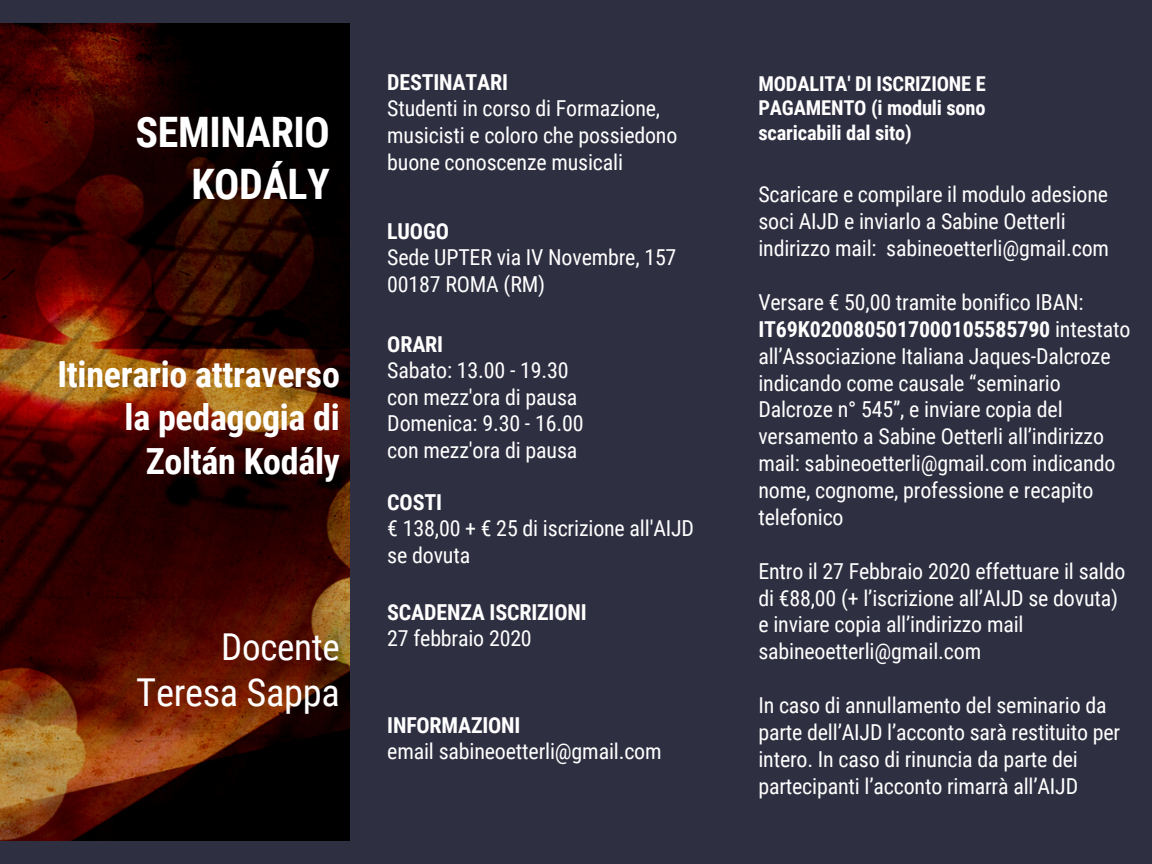
<style>
.page{position:relative;width:1152px;height:864px;background:#2f2f42}
.page>*{position:absolute;margin:0;border:0;box-sizing:border-box;transform-origin:0 0}
.t1{font:700 42px/51.4px "Roboto Condensed";letter-spacing:-.01em;color:#fff;text-align:right}
.t2{font:38.4px "Roboto Condensed";letter-spacing:-.01em;color:#fff}
.t3{font:37px "Roboto Condensed";letter-spacing:-.005em;color:#fff}
.t4{font:700 36px/43.2px "Roboto Condensed";letter-spacing:-.01em;color:#fff;text-align:right}
.t5{font:22px/26.8px "Roboto Condensed";letter-spacing:-.01em;color:#fff}
.t6{font:700 22px "Roboto Condensed";letter-spacing:-.01em;color:#fff}
.t7{font:700 20.4px/25px "Roboto Condensed";letter-spacing:-.01em;color:#fff;text-align:justify}
.s1{font-weight:700}
</style>
<div class="page">
<img style="left:0;top:23px;width:350px;height:818px">
<h1 class="t1" style="left:136px;top:107px;width:196px">SEMINARIO<br>KODÁLY</h1>
<h3 class="t4" style="left:57px;top:353px;width:284px">Itinerario attraverso la pedagogia di<br>Zoltán Kodály</h3>
<h3 class="t3" style="left:221px;top:626px;width:120px">Docente</h3>
<h2 class="t2" style="left:136px;top:670px;width:205px">Teresa Sappa</h2>
<p class="t6" style="left:387px;top:70px;width:122px">DESTINATARI</p>
<p class="t5" style="left:387px;top:95px;width:292px">Studenti in corso di Formazione, musicisti e coloro che possiedono buone conoscenze musicali</p>
<p class="t6" style="left:387px;top:219px;width:63px">LUOGO</p>
<p class="t5" style="left:387px;top:245px;width:291px">Sede UPTER via IV Novembre, 157<br>00187 ROMA (RM)</p>
<p class="t6" style="left:387px;top:331px;width:57px">ORARI</p>
<p class="t5" style="left:387px;top:357px;width:198px">Sabato: 13.00 - 19.30 con mezz'ora di pausa<br>Domenica: 9.30 - 16.00 con mezz'ora di pausa</p>
<p class="t6" style="left:387px;top:490px;width:56px">COSTI</p>
<p class="t5" style="left:387px;top:515px;width:308px">€ 138,00 + € 25 di iscrizione all'AIJD se dovuta</p>
<p class="t6" style="left:387px;top:600px;width:201px">SCADENZA ISCRIZIONI</p>
<p class="t5" style="left:387px;top:625px;width:146px">27 febbraio 2020</p>
<p class="t6" style="left:387px;top:712px;width:135px">INFORMAZIONI</p>
<p class="t5" style="left:387px;top:738px;width:276px">email sabineoetterli@gmail.com</p>
<p class="t7" style="left:758px;top:71px;width:229px">MODALITA' DI ISCRIZIONE E PAGAMENTO (i moduli sono scaricabili dal sito)</p>
<p class="t5" style="left:758px;top:182px;width:352px">Scaricare e compilare il modulo adesione soci AIJD e inviarlo a Sabine Oetterli indirizzo mail: sabineoetterli@gmail.com</p>
<p class="t5" style="left:758px;top:289px;width:374px">Versare € 50,00 tramite bonifico IBAN:<br><span class="s1">IT69K0200805017000105585790</span> intestato all’Associazione Italiana Jaques-Dalcroze indicando come causale “seminario Dalcroze n° 545”, e inviare copia del versamento a Sabine Oetterli all’indirizzo mail: sabineoetterli@gmail.com indicando nome, cognome, professione e recapito telefonico</p>
<p class="t5" style="left:758px;top:558px;width:368px">Entro il 27 Febbraio 2020 effettuare il saldo di €88,00 (+ l’iscrizione all’AIJD se dovuta) e inviare copia all’indirizzo mail sabineoetterli@gmail.com</p>
<p class="t5" style="left:758px;top:692px;width:363px">In caso di annullamento del seminario da parte dell’AIJD l’acconto sarà restituito per intero. In caso di rinuncia da parte dei partecipanti l’acconto rimarrà all’AIJD</p>
</div>
